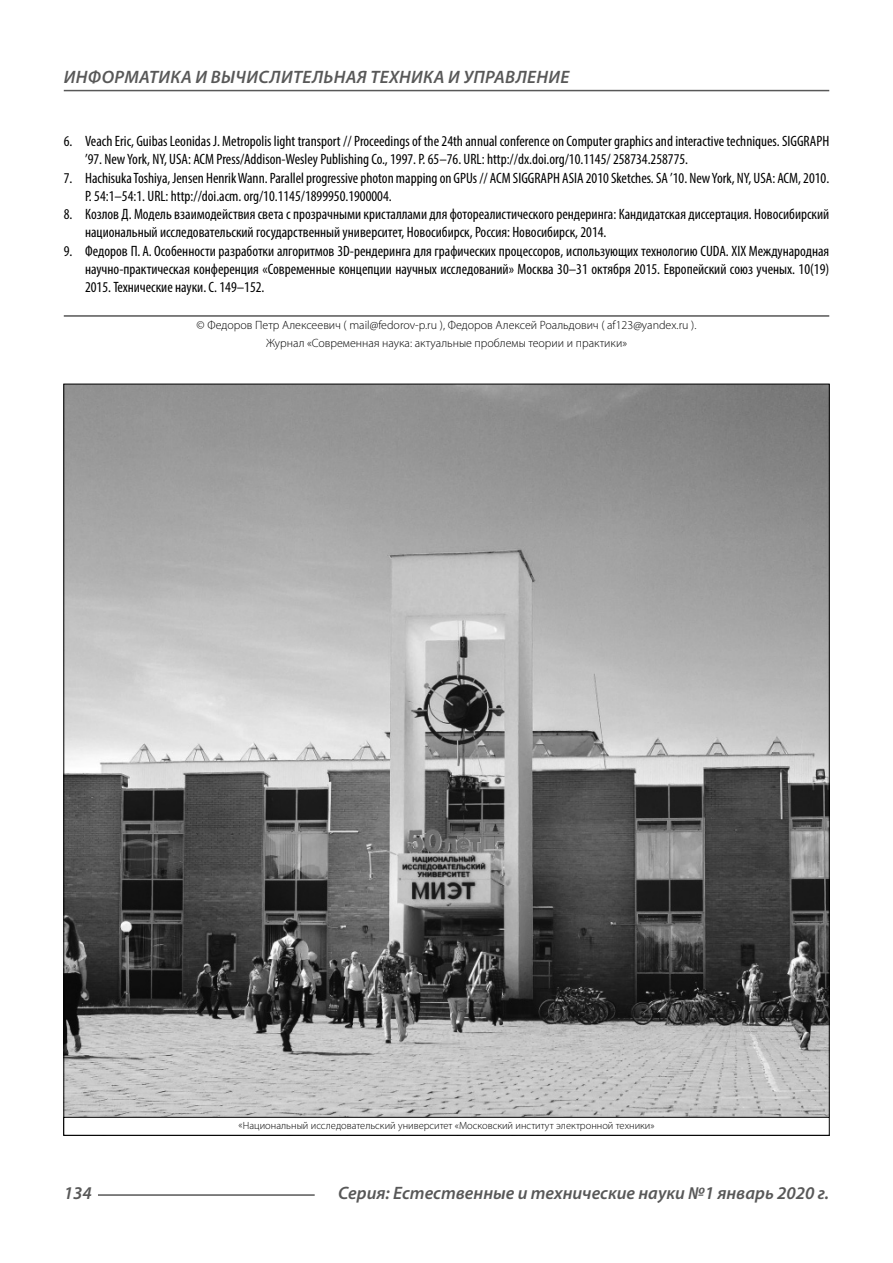
<style>
.page{position:relative;width:893px;height:1263px;background:#fff}
.page>*{position:absolute;margin:0;border:0;box-sizing:border-box;transform-origin:0 0}
.t1{font:italic 600 18px "Myriad Pro";color:#585858}
.t2{font:italic 600 18px "Myriad Pro";letter-spacing:.02em;color:#585858}
.t3{font:condensed 15px/18.3px "Myriad Pro";color:#000}
.t4{font:300 12px/18.3px "Myriad Pro";color:#000;text-align:center}
.t5{font:300 10.5px "Myriad Pro";color:#000}
</style>
<div class="page">
<hr style="left:64px;top:316px;width:765px;height:1px;background:#000">
<img style="left:65px;top:386px;width:763px;height:731px">
<div style="left:63px;top:1117px;width:767px;height:19px;border:1px solid #000"></div>
<hr style="left:98px;top:1194px;width:217px;height:2px;background:#585858">
<hr style="left:64px;top:90px;width:765px;height:1px;background:#585858">
<p class="t2" style="left:64px;top:71px;width:507px">ИНФОРМАТИКА И ВЫЧИСЛИТЕЛЬНАЯ ТЕХНИКА И УПРАВЛЕНИЕ</p>
<p class="t3" style="left:85px;top:133px;width:746px;text-indent:-21px">6. Veach Eric, Guibas Leonidas J. Metropolis light transport // Proceedings of the 24th annual conference on Computer graphics and interactive techniques. SIGGRAPH ’97. New York, NY, USA: ACM Press/Addison-Wesley Publishing Co., 1997. P. 65–76. URL: http://dx.doi.org/10.1145/ 258734.258775.</p>
<p class="t3" style="left:85px;top:170px;width:746px;text-indent:-21px">7. Hachisuka Toshiya, Jensen Henrik Wann. Parallel progressive photon mapping on GPUs // ACM SIGGRAPH ASIA 2010 Sketches. SA ’10. New York, NY, USA: ACM, 2010.<br>P. 54:1–54:1. URL: http://doi.acm. org/10.1145/1899950.1900004.</p>
<p class="t3" style="left:85px;top:206px;width:746px;text-indent:-21px">8. Козлов Д. Модель взаимодействия света с прозрачными кристаллами для фотореалистического рендеринга: Кандидатская диссертация. Новосибирский национальный исследовательский государственный университет, Новосибирск, Россия: Новосибирск, 2014.</p>
<p class="t3" style="left:85px;top:243px;width:746px;text-align:justify;text-indent:-21px">9. Федоров П. А. Особенности разработки алгоритмов 3D-рендеринга для графических процессоров, использующих технологию CUDA. ХIX Международная научно-практическая конференция «Современные концепции научных исследований» Москва 30–31 октября 2015. Европейский союз ученых. 10(19)<br>2015. Технические науки. С. 149–152.</p>
<p class="t4" style="left:197px;top:317px;width:501px">© Федоров Петр Алексеевич ( mail@fedorov-p.ru ), Федоров Алексей Роальдович ( af123@yandex.ru ).<br>Журнал «Современная наука: актуальные проблемы теории и практики»</p>
<p class="t5" style="left:239px;top:1121px;width:417px">«Национальный исследовательский университет «Московский институт электронной техники»</p>
<p class="t1" style="left:64px;top:1186px;width:30px">134</p>
<p class="t1" style="left:338px;top:1186px;width:493px">Серия: Естественные и технические науки №1 январь 2020 г.</p>
</div>
